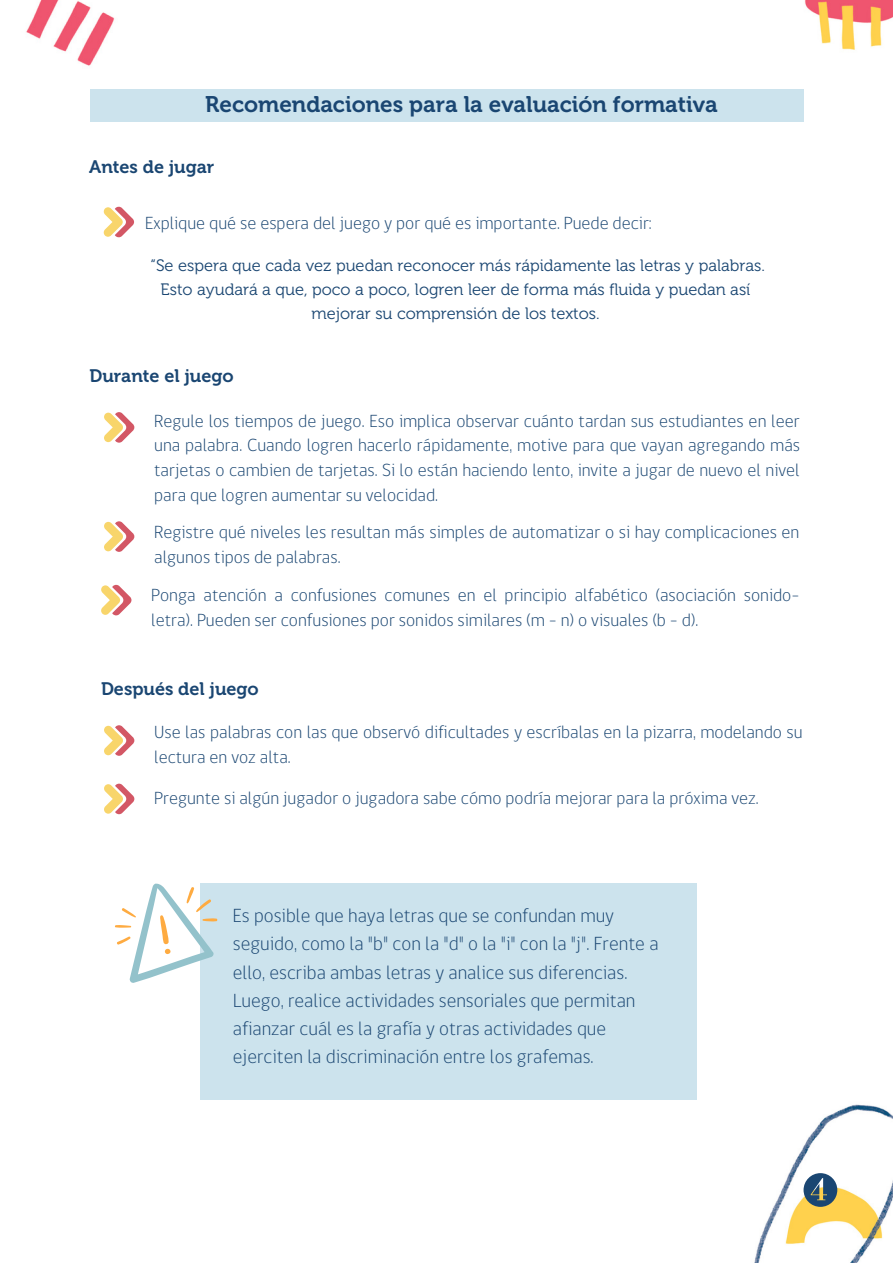
<style>
.page{position:relative;width:893px;height:1264px;background:#fff}
.page>*{position:absolute;margin:0;border:0;box-sizing:border-box;transform-origin:0 0}
.t1{font:22.5px "Museo 700";color:#1a4672}
.t2{font:300 19.5px/28px "gob CL";color:#1a4672}
.t3{font:300 18px/24.8px "gob CL";color:#1a4672}
.t4{font:18px "Museo 700";color:#1a4672}
.t5{font:16.5px/23.5px "Museo 300";color:#1a4672;text-align:center}
</style>
<div class="page">
<img style="left:26px;top:0;width:244px;height:122px">
<img style="left:803px;top:0;width:89px;height:93px">
<div style="left:91px;top:89px;width:712px;height:32px;background:#cce3ed"></div>
<img style="left:754px;top:1104px;width:138px;height:158px">
<svg style="left:104px;top:206px;width:30px;height:32px"></svg>
<svg style="left:104px;top:412px;width:30px;height:31px"></svg>
<svg style="left:104px;top:521px;width:30px;height:31px"></svg>
<div style="left:200px;top:883px;width:496px;height:216px;background:#cce3ed"></div>
<svg style="left:104px;top:725px;width:30px;height:31px"></svg>
<svg style="left:104px;top:783px;width:30px;height:31px"></svg>
<svg style="left:101px;top:584px;width:30px;height:32px"></svg>
<svg style="left:115px;top:883px;width:103px;height:100px"></svg>
<svg style="left:803px;top:1173px;width:34px;height:33px"></svg>
<p class="t1" style="left:205px;top:91px;width:514px">Recomendaciones para la evaluación formativa</p>
<p class="t4" style="left:89px;top:156px;width:126px">Antes de jugar</p>
<p class="t3" style="left:145px;top:212px;width:508px">Explique qué se espera del juego y por qué es importante. Puede decir:</p>
<p class="t5" style="left:151px;top:254px;width:615px">“Se espera que cada vez puedan reconocer más rápidamente las letras y palabras.<br>Esto ayudará a que, poco a poco, logren leer de forma más fluida y puedan así mejorar su comprensión de los textos.</p>
<p class="t4" style="left:89px;top:365px;width:146px">Durante el juego</p>
<p class="t3" style="left:154px;top:409px;width:647px;text-align:justify">Regule los tiempos de juego. Eso implica observar cuánto tardan sus estudiantes en leer una palabra. Cuando logren hacerlo rápidamente, motive para que vayan agregando más tarjetas o cambien de tarjetas. Si lo están haciendo lento, invite a jugar de nuevo el nivel para que logren aumentar su velocidad.</p>
<p class="t3" style="left:154px;top:520px;width:646px">Registre qué niveles les resultan más simples de automatizar o si hay complicaciones en algunos tipos de palabras.</p>
<p class="t3" style="left:151px;top:584px;width:649px">Ponga atención a confusiones comunes en el principio alfabético (asociación sonido&shy;letra). Pueden ser confusiones por sonidos similares (m - n) o visuales (b - d).</p>
<p class="t4" style="left:101px;top:678px;width:159px">Después del juego</p>
<p class="t3" style="left:154px;top:721px;width:650px">Use las palabras con las que observó dificultades y escríbalas en la pizarra, modelando su lectura en voz alta.</p>
<p class="t3" style="left:154px;top:786px;width:606px">Pregunte si algún jugador o jugadora sabe cómo podría mejorar para la próxima vez.</p>
<p class="t2" style="left:233px;top:902px;width:427px">Es posible que haya letras que se confundan muy seguido, como la "b" con la "d" o la "i" con la "j". Frente a ello, escriba ambas letras y analice sus diferencias.<br>Luego, realice actividades sensoriales que permitan afianzar cuál es la grafía y otras actividades que ejerciten la discriminación entre los grafemas.</p>
</div>
